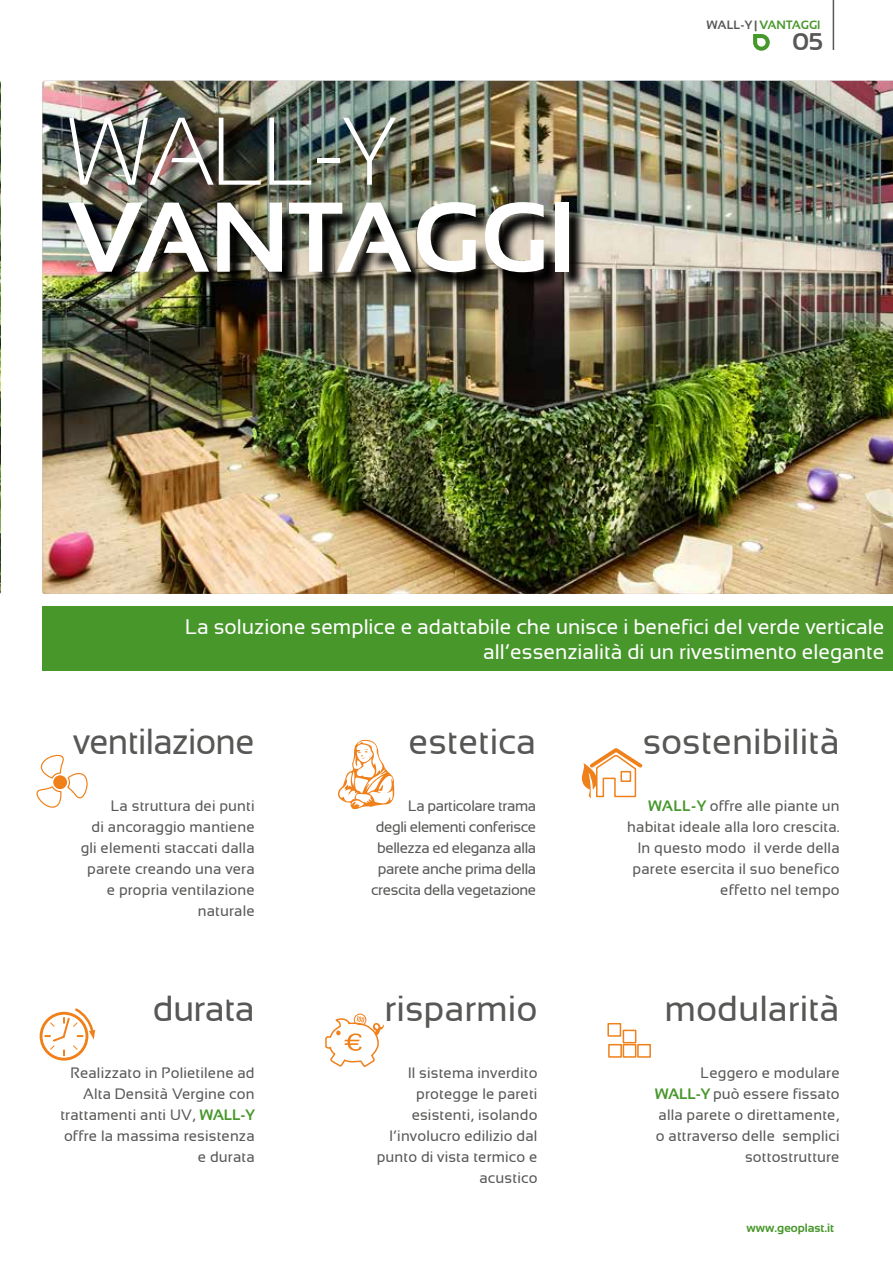
<style>
.page{position:relative;width:893px;height:1263px;background:#fff}
.page>*{position:absolute;margin:0;border:0;box-sizing:border-box;transform-origin:0 0}
.t1{font:700 99px "Sansation";letter-spacing:-.005em;color:#fff}
.t2{font:300 96px "Sansation";color:#fff;scale:.96 1}
.t3{font:36px "Sansation";color:#575756}
.t4{font:36px "Sansation";letter-spacing:-.02em;color:#575756}
.t5{font:700 24px "Sansation";color:#575756}
.t6{font:21px/25.2px "Sansation";color:#fff;text-align:right}
.t7{font:15px/21px "Sansation";letter-spacing:.01em;color:#575756;text-align:right}
.t8{font:15px/21px "Sansation";letter-spacing:-.025em;color:#575756;text-align:right}
.t9{font:700 12px "Sansation";color:#47972b}
.s1{color:#575756}
.s2{font-weight:700;color:#47972b}
</style>
<div class="page">
<div style="left:43px;top:606px;width:850px;height:65px;background:#47972b"></div>
<img style="left:0;top:81px;width:1px;height:513px">
<img style="left:43px;top:81px;width:850px;height:513px">
<svg style="left:36px;top:754px;width:52px;height:54px"></svg>
<div style="left:53px;top:775px;width:14px;height:14px;background:#f0801a;border-radius:50%"></div>
<svg style="left:338px;top:740px;width:56px;height:69px"></svg>
<svg style="left:581px;top:748px;width:62px;height:50px"></svg>
<svg style="left:325px;top:1014px;width:59px;height:53px"></svg>
<svg style="left:40px;top:1008px;width:55px;height:52px"></svg>
<div style="left:608px;top:1044px;width:14px;height:14px;border:2px solid #f0801a"></div>
<div style="left:623px;top:1044px;width:13px;height:14px;border:2px solid #f0801a"></div>
<div style="left:623px;top:1030px;width:13px;height:13px;border:2px solid #f0801a"></div>
<div style="left:637px;top:1044px;width:14px;height:14px;border:2px solid #f0801a"></div>
<div style="left:607px;top:1023px;width:14px;height:14px;border:2px solid #f0801a"></div>
<img style="left:71px;top:120px;width:516px;height:171px">
<hr style="left:833px;top:0;width:1px;height:50px;background:#575756">
<svg style="left:753px;top:34px;width:17px;height:17px"></svg>
<p class="t9" style="left:707px;top:18px;width:115px"><span class="s1">WALL-Y |</span> VANTAGGI</p>
<h2 class="t2" style="left:68px;top:99px;width:344px">WALL-Y</h2>
<h1 class="t1" style="left:68px;top:181px;width:509px">VANTAGGI</h1>
<h3 class="t5" style="left:793px;top:28px;width:31px">05</h3>
<h3 class="t6" style="left:185px;top:614px;width:701px">La soluzione semplice e adattabile che unisce i benefici del verde verticale all’essenzialità di un rivestimento elegante</h3>
<h3 class="t4" style="left:73px;top:722px;width:183px">ventilazione</h3>
<p class="t7" style="left:81px;top:796px;width:176px">La struttura dei punti<br>di ancoraggio mantiene gli elementi staccati dalla parete creando una vera e propria ventilazione naturale</p>
<h3 class="t3" style="left:153px;top:989px;width:103px">durata</h3>
<p class="t7" style="left:60px;top:1063px;width:196px">Realizzato in Polietilene ad<br>Alta Densità Vergine con trattamenti anti UV, <span class="s2">WALL-Y </span>offre la massima resistenza e durata</p>
<h3 class="t3" style="left:409px;top:722px;width:129px">estetica</h3>
<p class="t8" style="left:371px;top:796px;width:167px">La particolare trama<br>degli elementi conferisce bellezza ed eleganza alla parete anche prima della crescita della vegetazione</p>
<h3 class="t3" style="left:385px;top:989px;width:154px">risparmio</h3>
<p class="t7" style="left:377px;top:1063px;width:162px">Il sistema inverdito protegge le pareti esistenti, isolando l’involucro edilizio dal punto di vista termico e acustico</p>
<h3 class="t3" style="left:643px;top:722px;width:198px">sostenibilità</h3>
<p class="t7" style="left:627px;top:796px;width:214px"><span class="s2">WALL-Y</span> offre alle piante un habitat ideale alla loro crescita.<br>In questo modo il verde della parete esercita il suo benefico effetto nel tempo</p>
<h3 class="t3" style="left:664px;top:989px;width:177px">modularità</h3>
<p class="t7" style="left:655px;top:1063px;width:186px">Leggero e modulare<br><span class="s2">WALL-Y</span> può essere fissato alla parete o direttamente, o attraverso delle semplici sottostrutture</p>
<p class="t9" style="left:746px;top:1221px;width:89px">www.geoplast.it</p>
</div>
